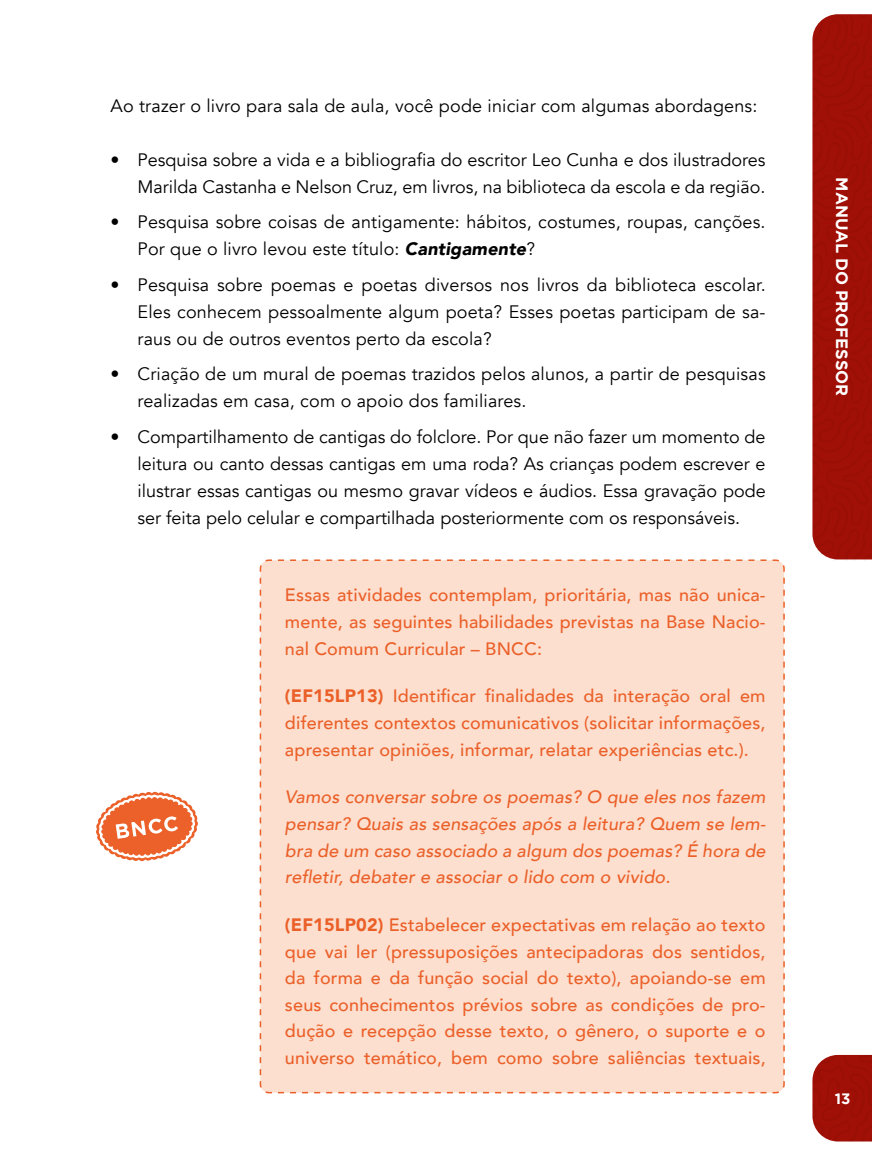
<style>
.page{position:relative;width:872px;height:1170px;background:#fff}
.page>*{position:absolute;margin:0;border:0;box-sizing:border-box;transform-origin:0 0}
.t1{font:18px/27px "Avenir";letter-spacing:.01em;color:#000}
.t2{font:500 17.85px/26.5px "Avenir";letter-spacing:.01em;color:#eb6029;text-align:justify}
.t3{font:italic 500 17.85px/26.5px "Avenir";letter-spacing:.01em;color:#eb6029;text-align:justify}
.t4{font:700 16.5px "Gotham";color:#fff}
.t5{font:700 15px "Gotham";color:#fff}
.s1{font-weight:900;font-style:italic}
.s2{font-weight:900}
</style>
<div class="page">
<div style="left:812px;top:14px;width:60px;height:547px;background:#a11007"></div>
<div style="left:812px;top:1054px;width:60px;height:87px;background:#a11007"></div>
<div style="left:259px;top:559px;width:526px;height:535px;background:#fcdfcf"></div>
<svg style="left:96px;top:791px;width:102px;height:70px"></svg>
<p class="t1" style="left:111px;top:92px;width:648px">Ao trazer o livro para sala de aula, você pode iniciar com algumas abordagens:</p>
<p class="t1" style="left:111px;top:146px;width:656px;text-align:right">• Pesquisa sobre a vida e a bibliografia do escritor Leo Cunha e dos ilustradores<br>Marilda Castanha e Nelson Cruz, em livros, na biblioteca da escola e da região.</p>
<p class="t1" style="left:138px;top:209px;width:629px;text-indent:-27px">• Pesquisa sobre coisas de antigamente: hábitos, costumes, roupas, canções.<br>Por que o livro levou este título: <span class="s1">Cantigamente</span>?</p>
<p class="t1" style="left:138px;top:271px;width:629px;text-align:justify;text-indent:-27px">• Pesquisa sobre poemas e poetas diversos nos livros da biblioteca escolar.<br>Eles conhecem pessoalmente algum poeta? Esses poetas participam de sa&shy;raus ou de outros eventos perto da escola?</p>
<p class="t1" style="left:138px;top:361px;width:629px;text-indent:-27px">• Criação de um mural de poemas trazidos pelos alunos, a partir de pesquisas realizadas em casa, com o apoio dos familiares.</p>
<p class="t1" style="left:138px;top:423px;width:629px;text-align:justify;text-indent:-27px">• Compartilhamento de cantigas do folclore. Por que não fazer um momento de leitura ou canto dessas cantigas em uma roda? As crianças podem escrever e ilustrar essas cantigas ou mesmo gravar vídeos e áudios. Essa gravação pode ser feita pelo celular e compartilhada posteriormente com os responsáveis.</p>
<p class="t2" style="left:285px;top:581px;width:482px">Essas atividades contemplam, prioritária, mas não unica&shy;mente, as seguintes habilidades previstas na Base Nacio&shy;nal Comum Curricular – BNCC:</p>
<p class="t2" style="left:285px;top:682px;width:482px"><span class="s2">(EF15LP13)</span> Identificar finalidades da interação oral em diferentes contextos comunicativos (solicitar informações, apresentar opiniões, informar, relatar experiências etc.).</p>
<p class="t3" style="left:285px;top:784px;width:482px">Vamos conversar sobre os poemas? O que eles nos fazem pensar? Quais as sensações após a leitura? Quem se lem&shy;bra de um caso associado a algum dos poemas? É hora de refletir, debater e associar o lido com o vivido.</p>
<p class="t2" style="left:285px;top:910px;width:482px"><span class="s2">(EF15LP02)</span> Estabelecer expectativas em relação ao texto que vai ler (pressuposições antecipadoras dos sentidos, da forma e da função social do texto), apoiando-se em seus conhecimentos prévios sobre as condições de pro&shy;dução e recepção desse texto, o gênero, o suporte e o universo temático, bem como sobre saliências textuais,</p>
<p class="t4" style="left:851px;top:177px;width:220px;rotate:90deg">MANUAL DO PROFESSOR</p>
<p class="t5" style="left:835px;top:1089px;width:17px">13</p>
</div>
